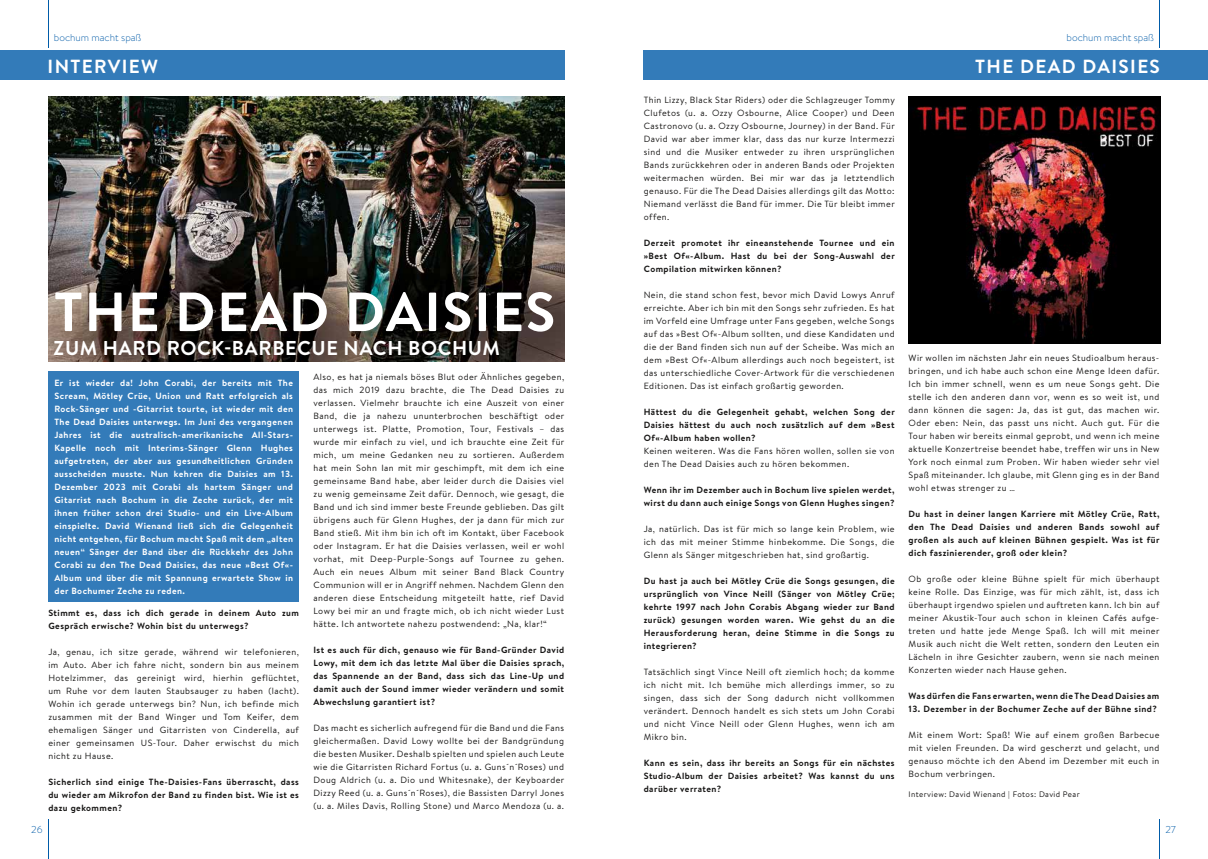
<style>
.page{position:relative;width:1208px;height:859px;background:#fff}
.page>*{position:absolute;margin:0;border:0;box-sizing:border-box;transform-origin:0 0}
.t1{font:700 55px "Brandon Text";letter-spacing:.03em;color:#fff}
.t2{font:700 20px "Brandon Text";letter-spacing:.03em;color:#fff}
.t3{font:700 19px "Brandon Text";letter-spacing:.07em;color:#fff}
.t4{font:300 10px "Brandon Text";color:#005ba8}
.t5{font:9px/13px "Brandon Text";letter-spacing:.05em;color:#181716;text-align:justify}
.t6{font:700 9px/13px "Brandon Text";letter-spacing:.05em;color:#181716;text-align:justify}
.t7{font:700 9px/13px "Brandon Text";letter-spacing:.05em;color:#fff;text-align:justify}
.t8{font:8px "Brandon Text";letter-spacing:.05em;color:#181716}
</style>
<div class="page">
<div style="left:49px;top:372px;width:250px;height:230px;background:#337bb9"></div>
<div style="left:0;top:51px;width:564px;height:29px;background:#337bb9"></div>
<div style="left:643px;top:51px;width:565px;height:29px;background:#337bb9"></div>
<img style="left:48px;top:96px;width:516px;height:266px">
<img style="left:909px;top:96px;width:251px;height:248px">
<hr style="left:1159px;top:819px;width:1px;height:40px;background:#005ba8">
<hr style="left:1159px;top:0;width:1px;height:48px;background:#005ba8">
<hr style="left:48px;top:0;width:1px;height:48px;background:#005ba8">
<hr style="left:48px;top:819px;width:1px;height:40px;background:#005ba8">
<p class="t4" style="left:54px;top:30px;width:89px">bochum macht spaß</p>
<p class="t4" style="left:1066px;top:30px;width:89px">bochum macht spaß</p>
<h3 class="t3" style="left:48px;top:53px;width:112px">INTERVIEW</h3>
<h3 class="t3" style="left:975px;top:53px;width:186px">THE DEAD DAISIES</h3>
<p class="t5" style="left:644px;top:93px;width:252px">Thin Lizzy, Black Star Riders) oder die Schlagzeuger Tommy Clufetos (u. a. Ozzy Osbourne, Alice Cooper) und Deen Castronovo (u. a. Ozzy Osbourne, Journey) in der Band. Für David war aber immer klar, dass das nur kurze Intermezzi sind und die Musiker entweder zu ihren ursprünglichen Bands zurückkehren oder in anderen Bands oder Projekten weitermachen würden. Bei mir war das ja letztendlich genauso. Für die The Dead Daisies allerdings gilt das Motto:<br>Niemand verlässt die Band für immer. Die Tür bleibt immer offen.</p>
<p class="t6" style="left:644px;top:236px;width:252px">Derzeit promotet ihr eineanstehende Tournee und ein »Best Of«-Album. Hast du bei der Song-Auswahl der Compilation mitwirken können?</p>
<p class="t5" style="left:644px;top:288px;width:252px">Nein, die stand schon fest, bevor mich David Lowys Anruf erreichte. Aber ich bin mit den Songs sehr zufrieden. Es hat im Vorfeld eine Umfrage unter Fans gegeben, welche Songs auf das »Best Of«-Album sollten, und diese Kandidaten und die der Band finden sich nun auf der Scheibe. Was mich an dem »Best Of«-Album allerdings auch noch begeistert, ist das unterschiedliche Cover-Artwork für die verschiedenen Editionen. Das ist einfach großartig geworden.</p>
<p class="t6" style="left:644px;top:405px;width:252px">Hättest du die Gelegenheit gehabt, welchen Song der Daisies hättest du auch noch zusätzlich auf dem »Best Of«-Album haben wollen?</p>
<p class="t5" style="left:644px;top:444px;width:252px">Keinen weiteren. Was die Fans hören wollen, sollen sie von den The Dead Daisies auch zu hören bekommen.</p>
<p class="t6" style="left:644px;top:483px;width:252px">Wenn ihr im Dezember auch in Bochum live spielen werdet, wirst du dann auch einige Songs von Glenn Hughes singen?</p>
<p class="t5" style="left:644px;top:522px;width:252px">Ja, natürlich. Das ist für mich so lange kein Problem, wie ich das mit meiner Stimme hinbekomme. Die Songs, die Glenn als Sänger mitgeschrieben hat, sind großartig.</p>
<p class="t6" style="left:644px;top:574px;width:252px">Du hast ja auch bei Mötley Crüe die Songs gesungen, die ursprünglich von Vince Neill (Sänger von Mötley Crüe; kehrte 1997 nach John Corabis Abgang wieder zur Band zurück) gesungen worden waren. Wie gehst du an die Herausforderung heran, deine Stimme in die Songs zu integrieren?</p>
<p class="t5" style="left:644px;top:665px;width:252px">Tatsächlich singt Vince Neill oft ziemlich hoch; da komme ich nicht mit. Ich bemühe mich allerdings immer, so zu singen, dass sich der Song dadurch nicht vollkommen verändert. Dennoch handelt es sich stets um John Corabi und nicht Vince Neill oder Glenn Hughes, wenn ich am Mikro bin.</p>
<p class="t6" style="left:644px;top:756px;width:252px">Kann es sein, dass ihr bereits an Songs für ein nächstes Studio-Album der Daisies arbeitet? Was kannst du uns darüber verraten?</p>
<h1 class="t1" style="left:54px;top:274px;width:503px">THE DEAD DAISIES</h1>
<h2 class="t2" style="left:54px;top:334px;width:448px">ZUM HARD ROCK-BARBECUE NACH BOCHUM</h2>
<p class="t5" style="left:908px;top:351px;width:252px">Wir wollen im nächsten Jahr ein neues Studioalbum heraus&shy;bringen, und ich habe auch schon eine Menge Ideen dafür.<br>Ich bin immer schnell, wenn es um neue Songs geht. Die stelle ich den anderen dann vor, wenn es so weit ist, und dann können die sagen: Ja, das ist gut, das machen wir.<br>Oder eben: Nein, das passt uns nicht. Auch gut. Für die Tour haben wir bereits einmal geprobt, und wenn ich meine aktuelle Konzertreise beendet habe, treffen wir uns in New York noch einmal zum Proben. Wir haben wieder sehr viel Spaß miteinander. Ich glaube, mit Glenn ging es in der Band wohl etwas strenger zu …</p>
<p class="t6" style="left:908px;top:507px;width:252px">Du hast in deiner langen Karriere mit Mötley Crüe, Ratt, den The Dead Daisies und anderen Bands sowohl auf großen als auch auf kleinen Bühnen gespielt. Was ist für dich faszinierender, groß oder klein?</p>
<p class="t5" style="left:908px;top:572px;width:252px">Ob große oder kleine Bühne spielt für mich überhaupt keine Rolle. Das Einzige, was für mich zählt, ist, dass ich überhaupt irgendwo spielen und auftreten kann. Ich bin auf meiner Akustik-Tour auch schon in kleinen Cafés aufge&shy;treten und hatte jede Menge Spaß. Ich will mit meiner Musik auch nicht die Welt retten, sondern den Leuten ein Lächeln in ihre Gesichter zaubern, wenn sie nach meinen Konzerten wieder nach Hause gehen.</p>
<p class="t6" style="left:908px;top:689px;width:252px">Was dürfen die Fans erwarten, wenn die The Dead Daisies am</p>
<p class="t6" style="left:908px;top:702px;width:250px">13. Dezember in der Bochumer Zeche auf der Bühne sind?</p>
<p class="t5" style="left:908px;top:728px;width:252px">Mit einem Wort: Spaß! Wie auf einem großen Barbecue mit vielen Freunden. Da wird gescherzt und gelacht, und genauso möchte ich den Abend im Dezember mit euch in Bochum verbringen.</p>
<p class="t8" style="left:908px;top:789px;width:173px">Interview: David Wienand | Fotos: David Pear</p>
<p class="t5" style="left:313px;top:370px;width:252px">Also, es hat ja niemals böses Blut oder Ähnliches gegeben, das mich 2019 dazu brachte, die The Dead Daisies zu verlassen. Vielmehr brauchte ich eine Auszeit von einer Band, die ja nahezu ununterbrochen beschäftigt oder unterwegs ist. Platte, Promotion, Tour, Festivals – das wurde mir einfach zu viel, und ich brauchte eine Zeit für mich, um meine Gedanken neu zu sortieren. Außerdem hat mein Sohn Ian mit mir geschimpft, mit dem ich eine gemeinsame Band habe, aber leider durch die Daisies viel zu wenig gemeinsame Zeit dafür. Dennoch, wie gesagt, die Band und ich sind immer beste Freunde geblieben. Das gilt übrigens auch für Glenn Hughes, der ja dann für mich zur Band stieß. Mit ihm bin ich oft im Kontakt, über Facebook oder Instagram. Er hat die Daisies verlassen, weil er wohl vorhat, mit Deep-Purple-Songs auf Tournee zu gehen.<br>Auch ein neues Album mit seiner Band Black Country Communion will er in Angriff nehmen. Nachdem Glenn den anderen diese Entscheidung mitgeteilt hatte, rief David Lowy bei mir an und fragte mich, ob ich nicht wieder Lust hätte. Ich antwortete nahezu postwendend: „Na, klar!“</p>
<p class="t6" style="left:313px;top:643px;width:252px">Ist es auch für dich, genauso wie für Band-Gründer David Lowy, mit dem ich das letzte Mal über die Daisies sprach, das Spannende an der Band, dass sich das Line-Up und damit auch der Sound immer wieder verändern und somit Abwechslung garantiert ist?</p>
<p class="t5" style="left:313px;top:721px;width:252px">Das macht es sicherlich aufregend für die Band und die Fans gleichermaßen. David Lowy wollte bei der Bandgründung die besten Musiker. Deshalb spielten und spielen auch Leute wie die Gitarristen Richard Fortus (u. a. Guns´n´Roses) und Doug Aldrich (u. a. Dio und Whitesnake), der Keyboarder Dizzy Reed (u. a. Guns´n´Roses), die Bassisten Darryl Jones (u. a. Miles Davis, Rolling Stone) und Marco Mendoza (u. a.</p>
<p class="t7" style="left:54px;top:376px;width:240px">Er ist wieder da! John Corabi, der bereits mit The Scream, Mötley Crüe, Union und Ratt erfolgreich als Rock-Sänger und -Gitarrist tourte, ist wieder mit den The Dead Daisies unterwegs. Im Juni des vergangenen Jahres ist die australisch-amerikanische All-Stars-Kapelle noch mit Interims-Sänger Glenn Hughes aufgetreten, der aber aus gesundheitlichen Gründen ausscheiden musste. Nun kehren die Daisies am 13.<br>Dezember 2023 mit Corabi als hartem Sänger und Gitarrist nach Bochum in die Zeche zurück, der mit ihnen früher schon drei Studio- und ein Live-Album einspielte. David Wienand ließ sich die Gelegenheit nicht entgehen, für Bochum macht Spaß mit dem „alten neuen“ Sänger der Band über die Rückkehr des John Corabi zu den The Dead Daisies, das neue »Best Of«- Album und über die mit Spannung erwartete Show in der Bochumer Zeche zu reden.</p>
<p class="t6" style="left:48px;top:606px;width:252px">Stimmt es, dass ich dich gerade in deinem Auto zum<br>Gespräch erwische? Wohin bist du unterwegs?</p>
<p class="t5" style="left:48px;top:645px;width:252px">Ja, genau, ich sitze gerade, während wir telefonieren, im Auto. Aber ich fahre nicht, sondern bin aus meinem Hotelzimmer, das gereinigt wird, hierhin geflüchtet, um Ruhe vor dem lauten Staubsauger zu haben (lacht).<br>Wohin ich gerade unterwegs bin? Nun, ich befinde mich zusammen mit der Band Winger und Tom Keifer, dem ehemaligen Sänger und Gitarristen von Cinderella, auf einer gemeinsamen US-Tour. Daher erwischst du mich nicht zu Hause.</p>
<p class="t6" style="left:48px;top:775px;width:252px">Sicherlich sind einige The-Daisies-Fans überrascht, dass du wieder am Mikrofon der Band zu finden bist. Wie ist es dazu gekommen?</p>
<p class="t4" style="left:31px;top:822px;width:13px">26</p>
<p class="t4" style="left:1165px;top:822px;width:12px">27</p>
</div>
